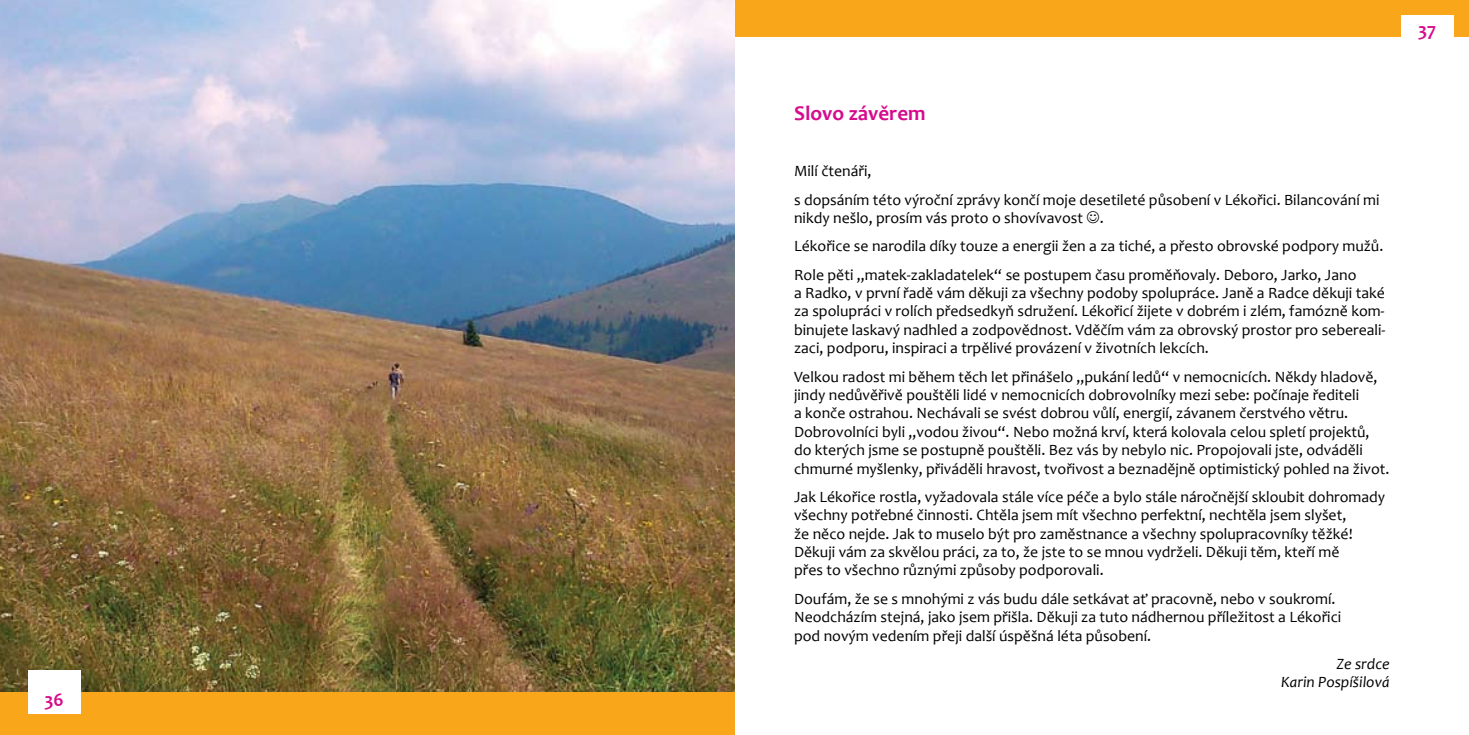
<style>
.page{position:relative;width:1469px;height:735px;background:#fff}
.page>*{position:absolute;margin:0;border:0;box-sizing:border-box;transform-origin:0 0}
.t1{font:700 21px "Candara";color:#d60c8c}
.t2{font:700 19.25px "Candara";color:#d60c8c}
.t3{font:15.75px/18.4px "Candara";color:#000}
.t4{font:italic 15.75px/18.4px "Candara";color:#000;text-align:right}
</style>
<div class="page">
<div style="left:734px;top:0;width:734px;height:36px;background:#faa61a"></div>
<div style="left:1400px;top:15px;width:53px;height:44px;background:#fff"></div>
<img style="left:0;top:0;width:734px;height:691px">
<div style="left:0;top:691px;width:734px;height:43px;background:#faa61a"></div>
<div style="left:28px;top:670px;width:53px;height:43px;background:#fff"></div>
<p class="t2" style="left:44px;top:687px;width:21px">36</p>
<h1 class="t1" style="left:794px;top:100px;width:133px">Slovo závěrem</h1>
<p class="t3" style="left:794px;top:157px;width:587px;line-height:28.3px">Milí čtenáři,<br>s dopsáním této výroční zprávy končí moje desetileté působení v Lékořici. Bilancování mi</p>
<p class="t3" style="left:794px;top:203px;width:591px;line-height:28.3px">nikdy nešlo, prosím vás proto o shovívavost .<br>Lékořice se narodila díky touze a energii žen a za tiché, a přesto obrovské podpory mužů.<br>Role pěti „matek-zakladatelek“ se postupem času proměňovaly. Deboro, Jarko, Jano</p>
<p class="t3" style="left:794px;top:283px;width:593px;text-align:justify">a Radko, v první řadě vám děkuji za všechny podoby spolupráce. Janě a Radce děkuji také za spolupráci v rolích předsedkyň sdružení. Lékořicí žijete v dobrém i zlém, famózně kom&shy;binujete laskavý nadhled a zodpovědnost. Vděčím vám za obrovský prostor pro sebereali&shy;zaci, podporu, inspiraci a trpělivé provázení v životních lekcích.</p>
<p class="t3" style="left:794px;top:367px;width:597px">Velkou radost mi během těch let přinášelo „pukání ledů“ v nemocnicích. Někdy hladově, jindy nedůvěřivě pouštěli lidé v nemocnicích dobrovolníky mezi sebe: počínaje řediteli<br>a konče ostrahou. Nechávali se svést dobrou vůlí, energií, závanem čerstvého větru.<br>Dobrovolníci byli „vodou živou“. Nebo možná krví, která kolovala celou spletí projektů, do kterých jsme se postupně pouštěli. Bez vás by nebylo nic. Propojovali jste, odváděli chmurné myšlenky, přiváděli hravost, tvořivost a beznadějně optimistický pohled na život.</p>
<p class="t3" style="left:794px;top:487px;width:592px">Jak Lékořice rostla, vyžadovala stále více péče a bylo stále náročnější skloubit dohromady všechny potřebné činnosti. Chtěla jsem mít všechno perfektní, nechtěla jsem slyšet,<br>že něco nejde. Jak to muselo být pro zaměstnance a všechny spolupracovníky těžké!<br>Děkuji vám za skvělou práci, za to, že jste to se mnou vydrželi. Děkuji těm, kteří mě<br>přes to všechno různými způsoby podporovali.</p>
<p class="t3" style="left:794px;top:589px;width:548px">Doufám, že se s mnohými z vás budu dále setkávat ať pracovně, nebo v soukromí.<br>Neodcházím stejná, jako jsem přišla. Děkuji za tuto nádhernou příležitost a Lékořici pod novým vedením přeji další úspěšná léta působení.</p>
<p class="t4" style="left:1281px;top:654px;width:110px">Ze srdce<br>Karin Pospíšilová</p>
<p class="t2" style="left:1417px;top:18px;width:20px">37</p>
</div>
